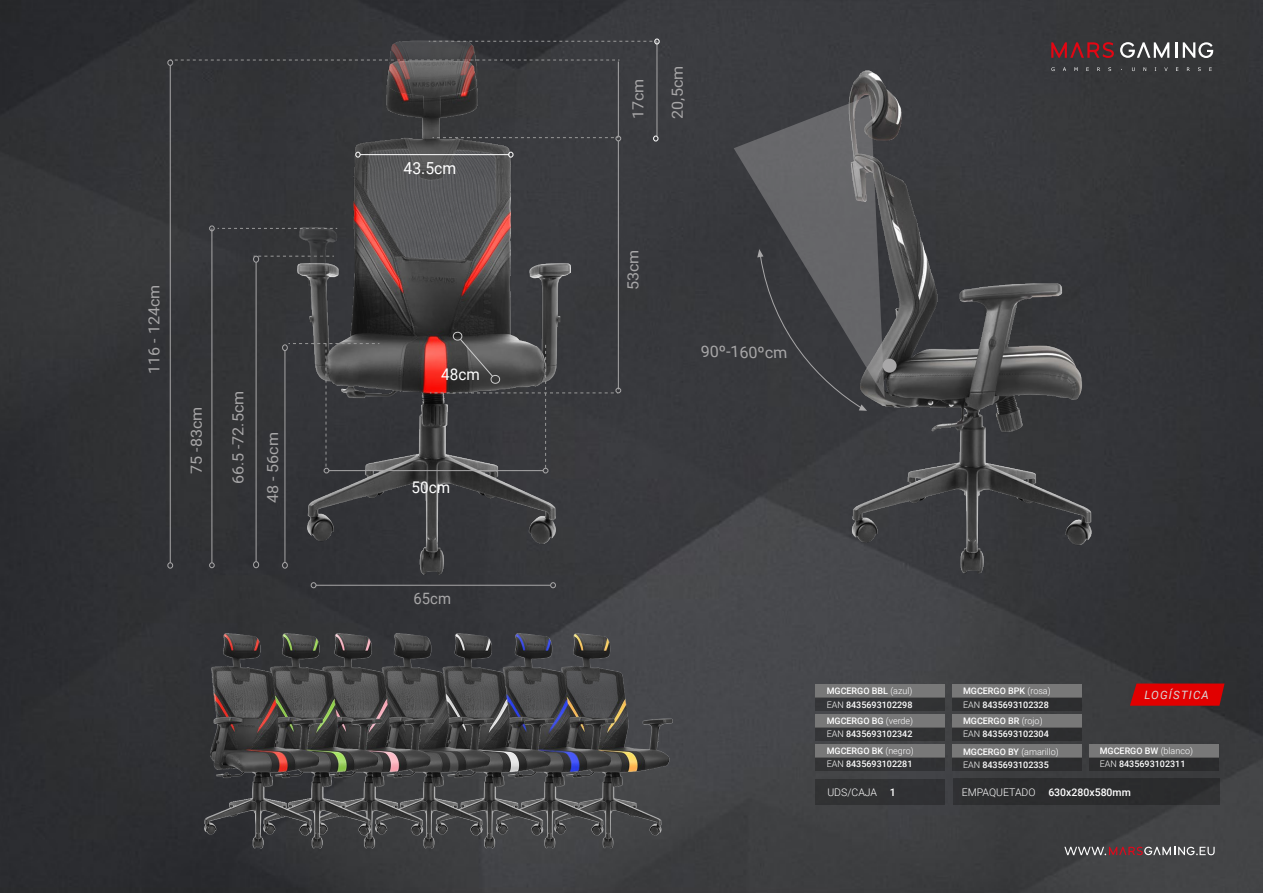
<style>
.page{position:relative;width:1263px;height:893px;background:#fff}
.page>*{position:absolute;margin:0;border:0;box-sizing:border-box;transform-origin:0 0}
.t1{font:16.5px "Roboto";color:#fff;scale:.95 1}
.t2{font:16.05px "Roboto";color:#fff;scale:.95 1}
.t3{font:15.9px "Roboto";color:#a8a7a8}
.t4{font:15.6px "Roboto";color:#a8a7a8;scale:.95 1}
.t5{font:15.3px "Roboto";color:#a8a7a8;scale:1.05 1}
.t6{font:italic 11.55px "Roboto";letter-spacing:.1em;color:#d9d9d9}
.t7{font:500 10.5px "Roboto";color:#fff}
.t8{font:300 10.5px "Roboto";color:#fff}
.t9{font:500 9px/13.8px "Roboto";color:#fff}
.s1{font-weight:300}
.s2{font-weight:500}
</style>
<div class="page">
<img style="left:0;top:0;width:1263px;height:893px">
<svg style="left:1051px;top:42px;width:63px;height:16px"></svg>
<svg style="left:1187px;top:67px;width:3px;height:4px"></svg>
<svg style="left:1198px;top:67px;width:3px;height:4px"></svg>
<svg style="left:1209px;top:67px;width:3px;height:4px"></svg>
<svg style="left:1175px;top:42px;width:2px;height:16px"></svg>
<svg style="left:1120px;top:42px;width:49px;height:16px"></svg>
<svg style="left:1183px;top:42px;width:30px;height:16px"></svg>
<svg style="left:1064px;top:847px;width:150px;height:8px"></svg>
<img style="left:297px;top:66px;width:274px;height:508px">
<hr style="left:316px;top:585px;width:235px;height:1px;background:#a8a7a8">
<svg style="left:550px;top:582px;width:6px;height:6px"></svg>
<svg style="left:311px;top:582px;width:5px;height:6px"></svg>
<hr style="left:329px;top:470px;width:214px;height:1px;background:#a8a7a8">
<hr style="left:256px;top:262px;width:1px;height:300px;background:#a8a7a8">
<div style="left:253px;top:256px;width:6px;height:7px;border:1px solid #a8a7a8;border-radius:50%"></div>
<div style="left:253px;top:561px;width:6px;height:7px;border:1px solid #a8a7a8;border-radius:50%"></div>
<hr style="left:285px;top:350px;width:1px;height:212px;background:#a8a7a8">
<svg style="left:282px;top:562px;width:6px;height:6px"></svg>
<hr style="left:212px;top:228px;width:1px;height:335px;background:#a8a7a8">
<hr style="left:618px;top:141px;width:1px;height:248px;background:#a8a7a8">
<hr style="left:618px;top:61px;width:1px;height:76px;background:#a8a7a8">
<hr style="left:657px;top:42px;width:1px;height:94px;background:#a8a7a8">
<hr style="left:360px;top:154px;width:149px;height:1px;background:#fff">
<svg style="left:508px;top:152px;width:5px;height:5px"></svg>
<svg style="left:355px;top:152px;width:5px;height:5px"></svg>
<svg style="left:254px;top:256px;width:25px;height:1px"></svg>
<svg style="left:432px;top:136px;width:189px;height:5px"></svg>
<hr style="left:170px;top:65px;width:1px;height:498px;background:#a8a7a8">
<svg style="left:168px;top:60px;width:451px;height:6px;background:#3a3b3e"></svg>
<svg style="left:168px;top:562px;width:5px;height:6px"></svg>
<svg style="left:282px;top:343px;width:97px;height:130px;background:#3e3f42"></svg>
<svg style="left:430px;top:331px;width:191px;height:142px;background:#474143"></svg>
<svg style="left:209px;top:562px;width:6px;height:6px"></svg>
<svg style="left:209px;top:226px;width:70px;height:5px"></svg>
<div style="left:815px;top:684px;width:129px;height:14px;background:#787878"></div>
<div style="left:815px;top:698px;width:129px;height:13px;background:#333436"></div>
<div style="left:815px;top:779px;width:129px;height:26px;background:#313234"></div>
<div style="left:953px;top:778px;width:266px;height:27px;background:#2c2d2e"></div>
<div style="left:815px;top:714px;width:129px;height:13px;background:#787878"></div>
<div style="left:815px;top:727px;width:129px;height:14px;background:#323334"></div>
<div style="left:815px;top:744px;width:129px;height:13px;background:#787878"></div>
<div style="left:815px;top:757px;width:129px;height:14px;background:#323334"></div>
<div style="left:1089px;top:744px;width:129px;height:14px;background:#787878"></div>
<div style="left:1089px;top:758px;width:129px;height:13px;background:#2b2c2d"></div>
<div style="left:953px;top:684px;width:129px;height:14px;background:#787878"></div>
<div style="left:953px;top:698px;width:129px;height:13px;background:#2d2e30"></div>
<div style="left:953px;top:714px;width:129px;height:13px;background:#787878"></div>
<div style="left:953px;top:727px;width:129px;height:14px;background:#2d2e30"></div>
<div style="left:953px;top:744px;width:129px;height:13px;background:#787878"></div>
<div style="left:953px;top:757px;width:129px;height:14px;background:#2d2d2f"></div>
<svg style="left:1130px;top:683px;width:94px;height:23px;background:#d10405"></svg>
<img style="left:774px;top:58px;width:401px;height:535px">
<svg style="left:734px;top:95px;width:151px;height:303px;background:#4f5053"></svg>
<div style="left:882px;top:359px;width:14px;height:14px;background:#a8a7a8;border-radius:50%"></div>
<svg style="left:653px;top:136px;width:5px;height:5px"></svg>
<svg style="left:520px;top:39px;width:139px;height:5px"></svg>
<img style="left:164px;top:618px;width:532px;height:239px">
<img style="left:329px;top:0;width:191px;height:121px">
<img style="left:279px;top:186px;width:93px;height:139px">
<h3 class="t5" style="left:143px;top:374px;width:86px;rotate:-90deg">116 - 124cm</h3>
<h3 class="t5" style="left:186px;top:474px;width:65px;rotate:-90deg">75 -83cm</h3>
<h3 class="t5" style="left:227px;top:484px;width:91px;rotate:-90deg">66.5 -72.5cm</h3>
<h3 class="t5" style="left:262px;top:503px;width:69px;rotate:-90deg">48 - 56cm</h3>
<h1 class="t1" style="left:404px;top:157px;width:57px">43.5cm</h1>
<h2 class="t2" style="left:441px;top:363px;width:42px">48cm</h2>
<h2 class="t2" style="left:412px;top:476px;width:42px">50cm</h2>
<h3 class="t4" style="left:414px;top:587px;width:41px">65cm</h3>
<h3 class="t5" style="left:627px;top:119px;width:40px;rotate:-90deg">17cm</h3>
<h3 class="t5" style="left:667px;top:119px;width:52px;rotate:-90deg">20,5cm</h3>
<h3 class="t5" style="left:622px;top:290px;width:40px;rotate:-90deg">53cm</h3>
<h3 class="t3" style="left:701px;top:341px;width:89px">90º-160ºcm</h3>
<p class="t9" style="left:827px;top:683px;width:87px">MGCERGO BBL <span class="s1">(azul)</span></p>
<p class="t9" style="left:827px;top:696px;width:88px;line-height:16px"><span class="s1">EAN</span> 8435693102298<br>MGCERGO BG <span class="s1">(verde)</span></p>
<p class="t9" style="left:827px;top:726px;width:89px;line-height:16.2px"><span class="s1">EAN</span> 8435693102342<br>MGCERGO BK <span class="s1">(negro)</span></p>
<p class="t9" style="left:827px;top:757px;width:87px"><span class="s1">EAN</span> 8435693102281</p>
<p class="t9" style="left:963px;top:683px;width:89px">MGCERGO BPK <span class="s1">(rosa)<br>EAN</span> 8435693102328</p>
<p class="t9" style="left:963px;top:713px;width:87px">MGCERGO BR <span class="s1">(rojo)<br>EAN</span> 8435693102304</p>
<p class="t9" style="left:963px;top:744px;width:97px">MGCERGO BY <span class="s1">(amarillo)<br>EAN</span> 8435693102335</p>
<p class="t6" style="left:1144px;top:686px;width:66px">LOGÍSTICA</p>
<p class="t9" style="left:1100px;top:743px;width:95px">MGCERGO BW <span class="s1">(blanco)<br>EAN</span> 8435693102311</p>
<p class="t8" style="left:827px;top:784px;width:70px">UDS/CAJA <span class="s2">1</span></p>
<p class="t7" style="left:962px;top:784px;width:171px"><span class="s1">EMPAQUETADO</span> 630x280x580mm</p>
</div>
